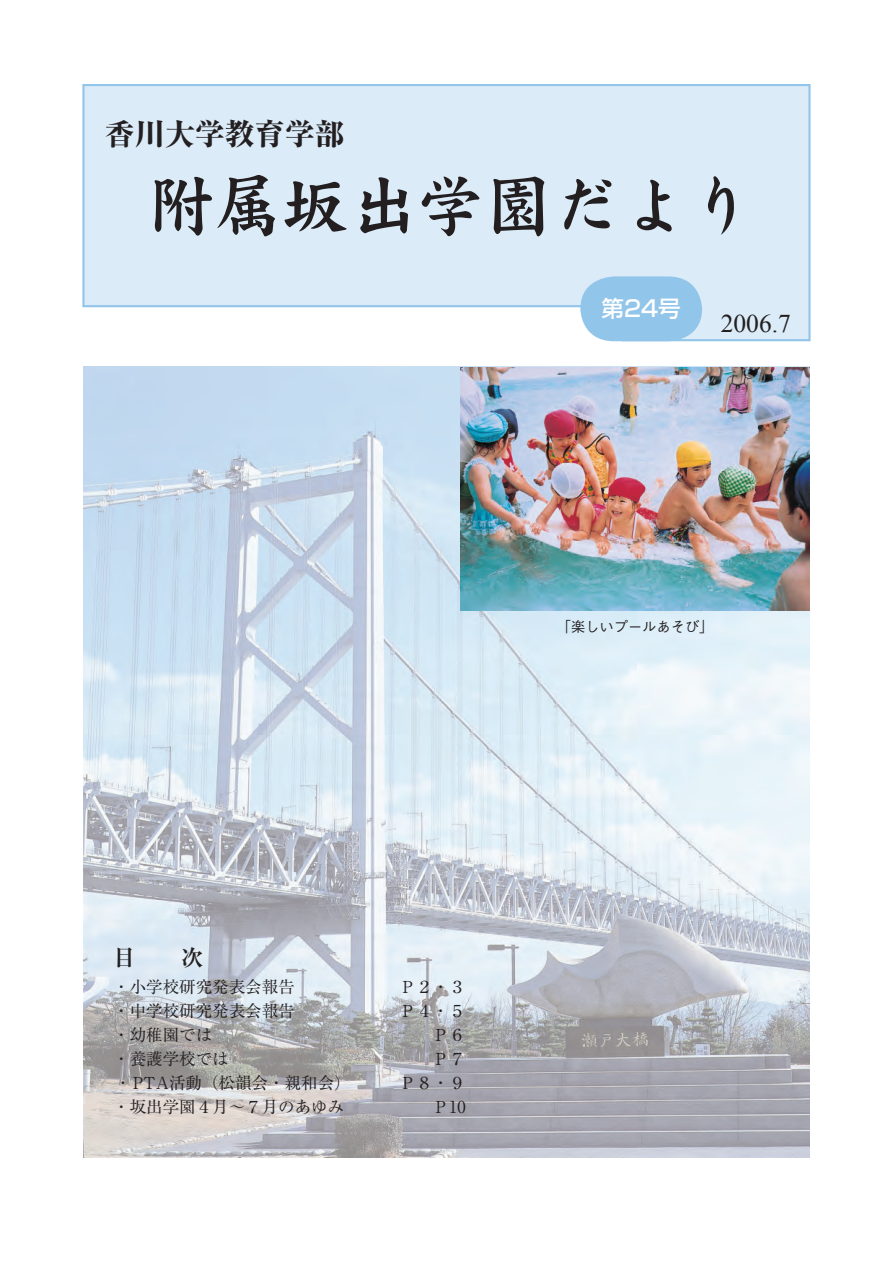
<style>
.page{position:relative;width:893px;height:1263px;background:#fff}
.page>*{position:absolute;margin:0;border:0;box-sizing:border-box;transform-origin:0 0}
.t1{font:67.5px "DF Kai Sho Std W9";color:#231f20}
.t2{font:800 30px "Ryumin Pro";color:#231f20}
.t3{font:25.5px "Times New Roman";color:#231f20}
.t4{font:500 22.5px "Shin Go Pro";color:#fff}
.t5{font:700 22.5px "Ryumin Pro";color:#231f20}
.t6{font:16.5px "Ryumin Pro";color:#231f20}
.t7{font:500 14.25px "Gothic BBB Pro";color:#231f20}
</style>
<div class="page">
<svg style="left:82px;top:84px;width:729px;height:258px;background:#ddecf8"></svg>
<svg style="left:580px;top:276px;width:122px;height:65px;background:#9bc9eb"></svg>
<img style="left:83px;top:367px;width:726px;height:791px">
<img style="left:461px;top:367px;width:348px;height:243px">
<h2 class="t2" style="left:105px;top:111px;width:241px">香川大学教育学部</h2>
<h1 class="t1" style="left:147px;top:169px;width:609px">附属坂出学園だより</h1>
<h3 class="t4" style="left:602px;top:290px;width:81px">第24号</h3>
<h3 class="t3" style="left:721px;top:306px;width:72px">2006.7</h3>
<p class="t7" style="left:557px;top:615px;width:158px">「楽しいプールあそび」</p>
<h3 class="t5" style="left:113px;top:939px;width:91px">目　　次</h3>
<p class="t6" style="left:113px;top:974px;width:183px">・小学校研究発表会報告</p>
<p class="t6" style="left:400px;top:974px;width:67px">Ｐ２・３</p>
<p class="t6" style="left:113px;top:998px;width:183px">・中学校研究発表会報告</p>
<p class="t6" style="left:400px;top:998px;width:67px">Ｐ４・５</p>
<p class="t6" style="left:113px;top:1022px;width:100px">・幼稚園では</p>
<p class="t6" style="left:433px;top:1022px;width:34px">Ｐ６</p>
<p class="t6" style="left:113px;top:1046px;width:117px">・養護学校では</p>
<p class="t6" style="left:433px;top:1046px;width:34px">Ｐ７</p>
<p class="t6" style="left:115px;top:1070px;width:237px">・ＰＴＡ活動（松韻会・親和会）</p>
<p class="t6" style="left:400px;top:1070px;width:67px">Ｐ８・９</p>
<p class="t6" style="left:113px;top:1094px;width:233px">・坂出学園４月～７月のあゆみ</p>
<p class="t6" style="left:433px;top:1094px;width:34px">Ｐ10</p>
</div>
